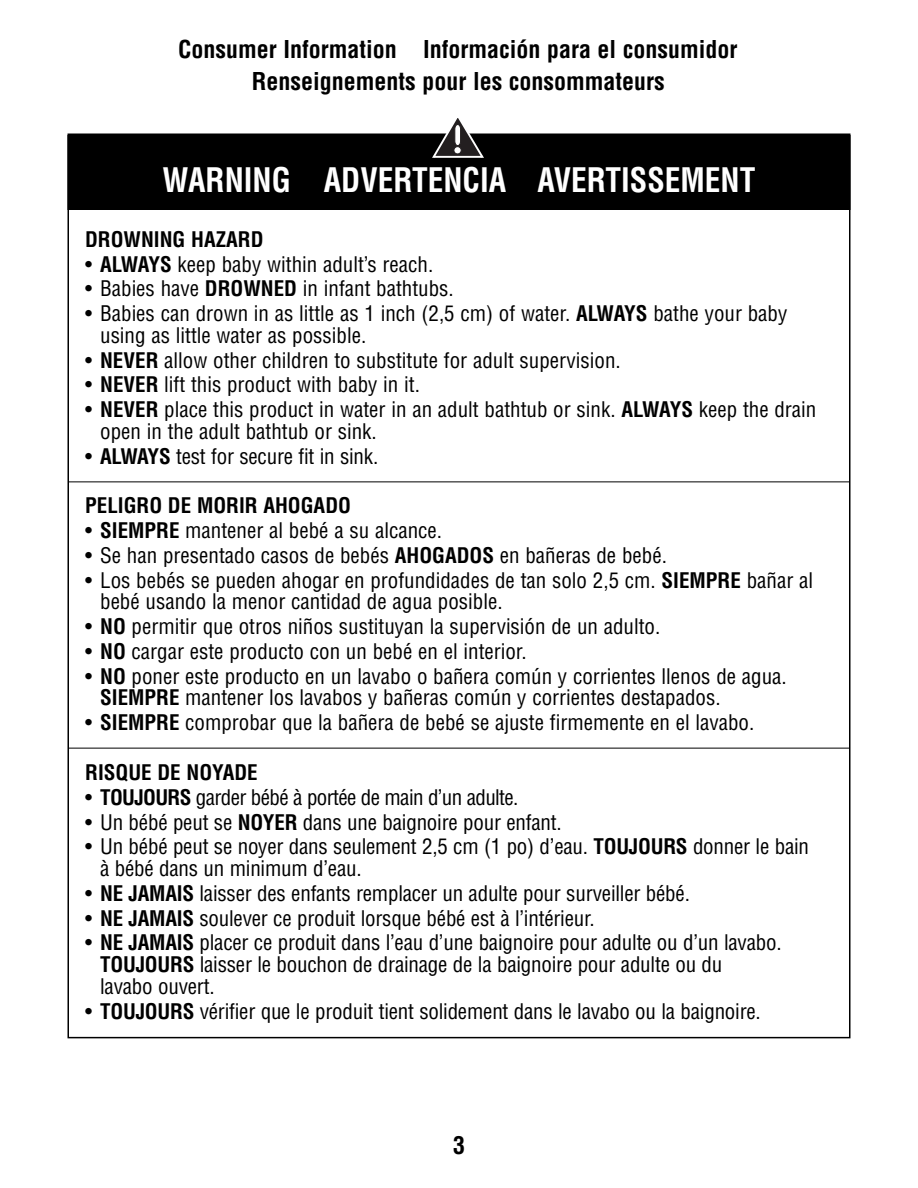
<style>
.page{position:relative;width:918px;height:1188px;background:#fff}
.page>*{position:absolute;margin:0;border:0;box-sizing:border-box;transform-origin:0 0}
.t1{font:700 condensed 33px "Helvetica LT Std";color:#fff;scale:.95 1}
.t2{font:700 condensed 24px/32px "Helvetica LT Std";color:#000;text-align:center}
.t3{font:condensed 21px/21.8px "Helvetica LT Std";color:#000}
.t4{font:700 condensed 21px "Helvetica LT Std";color:#000}
.t5{font:condensed 21px "Helvetica LT Std";letter-spacing:-.03em;color:#000}
.s1{font-weight:700}
</style>
<div class="page">
<div style="left:68px;top:136px;width:782px;height:73px;background:#000"></div>
<div style="left:68px;top:135px;width:782px;height:75px;border:2px solid #000"></div>
<hr style="left:68px;top:482px;width:781px;height:1px;background:#000">
<hr style="left:68px;top:748px;width:781px;height:1px;background:#000">
<svg style="left:432px;top:118px;width:52px;height:40px"></svg>
<div style="left:454px;top:146px;width:7px;height:8px;background:#fff;border:1px solid #231f20;border-radius:50%"></div>
<p class="t2" style="left:178px;top:35px;width:561px">Consumer Information Información para el consumidor<br>Renseignements pour les consommateurs</p>
<h1 class="t1" style="left:163px;top:169px;width:626px">WARNING ADVERTENCIA AVERTISSEMENT</h1>
<p class="t4" style="left:85px;top:232px;width:180px">DROWNING HAZARD</p>
<p class="t3" style="left:85px;top:255px;width:350px">• <span class="s1">ALWAYS</span> keep baby within adult’s reach.</p>
<p class="t3" style="left:85px;top:280px;width:370px">• Babies have <span class="s1">DROWNED</span> in infant bathtubs.</p>
<p class="t3" style="left:100px;top:305px;width:689px;text-indent:-15px">• Babies can drown in as little as 1 inch (2,5 cm) of water. <span class="s1">ALWAYS</span> bathe your baby using as little water as possible.</p>
<p class="t3" style="left:85px;top:351px;width:537px">• <span class="s1">NEVER</span> allow other children to substitute for adult supervision.</p>
<p class="t3" style="left:85px;top:376px;width:336px">• <span class="s1">NEVER</span> lift this product with baby in it.</p>
<p class="t3" style="left:100px;top:401px;width:718px;text-indent:-15px">• <span class="s1">NEVER</span> place this product in water in an adult bathtub or sink. <span class="s1">ALWAYS</span> keep the drain open in the adult bathtub or sink.</p>
<p class="t3" style="left:85px;top:447px;width:295px">• <span class="s1">ALWAYS</span> test for secure fit in sink.</p>
<p class="t4" style="left:85px;top:498px;width:267px">PELIGRO DE MORIR AHOGADO</p>
<p class="t3" style="left:85px;top:522px;width:358px">• <span class="s1">SIEMPRE</span> mantener al bebé a su alcance.</p>
<p class="t3" style="left:85px;top:546px;width:583px">• Se han presentado casos de bebés <span class="s1">AHOGADOS</span> en bañeras de bebé.</p>
<p class="t3" style="left:100px;top:571px;width:714px;text-indent:-15px">• Los bebés se pueden ahogar en profundidades de tan solo 2,5 cm. <span class="s1">SIEMPRE</span> bañar al bebé usando la menor cantidad de agua posible.</p>
<p class="t3" style="left:85px;top:618px;width:577px">• <span class="s1">NO</span> permitir que otros niños sustituyan la supervisión de un adulto.</p>
<p class="t3" style="left:85px;top:642px;width:443px">• <span class="s1">NO</span> cargar este producto con un bebé en el interior.</p>
<p class="t3" style="left:100px;top:667px;width:688px;text-indent:-15px">• <span class="s1">NO</span> poner este producto en un lavabo o bañera común y corrientes llenos de agua.<br><span class="s1">SIEMPRE</span> mantener los lavabos y bañeras común y corrientes destapados.</p>
<p class="t3" style="left:85px;top:714px;width:671px">• <span class="s1">SIEMPRE</span> comprobar que la bañera de bebé se ajuste firmemente en el lavabo.</p>
<p class="t4" style="left:85px;top:765px;width:174px">RISQUE DE NOYADE</p>
<p class="t5" style="left:85px;top:790px;width:435px">• <span class="s1">TOUJOURS</span> garder bébé à portée de main d’un adulte.</p>
<p class="t3" style="left:85px;top:813px;width:478px">• Un bébé peut se <span class="s1">NOYER</span> dans une baignoire pour enfant.</p>
<p class="t3" style="left:100px;top:838px;width:710px;text-indent:-15px">• Un bébé peut se noyer dans seulement 2,5 cm (1 po) d’eau. <span class="s1">TOUJOURS</span> donner le bain à bébé dans un minimum d’eau.</p>
<p class="t3" style="left:85px;top:884px;width:606px">• <span class="s1">NE JAMAIS</span> laisser des enfants remplacer un adulte pour surveiller bébé.</p>
<p class="t3" style="left:85px;top:909px;width:511px">• <span class="s1">NE JAMAIS</span> soulever ce produit lorsque bébé est à l’intérieur.</p>
<p class="t3" style="left:100px;top:934px;width:683px;text-indent:-15px">• <span class="s1">NE JAMAIS</span> placer ce produit dans l’eau d’une baignoire pour adulte ou d’un lavabo.<br><span class="s1">TOUJOURS</span> laisser le bouchon de drainage de la baignoire pour adulte ou du<br>lavabo ouvert.</p>
<p class="t3" style="left:85px;top:1002px;width:677px">• <span class="s1">TOUJOURS</span> vérifier que le produit tient solidement dans le lavabo ou la baignoire.</p>
<p class="t2" style="left:453px;top:1131px;width:13px">3</p>
</div>
